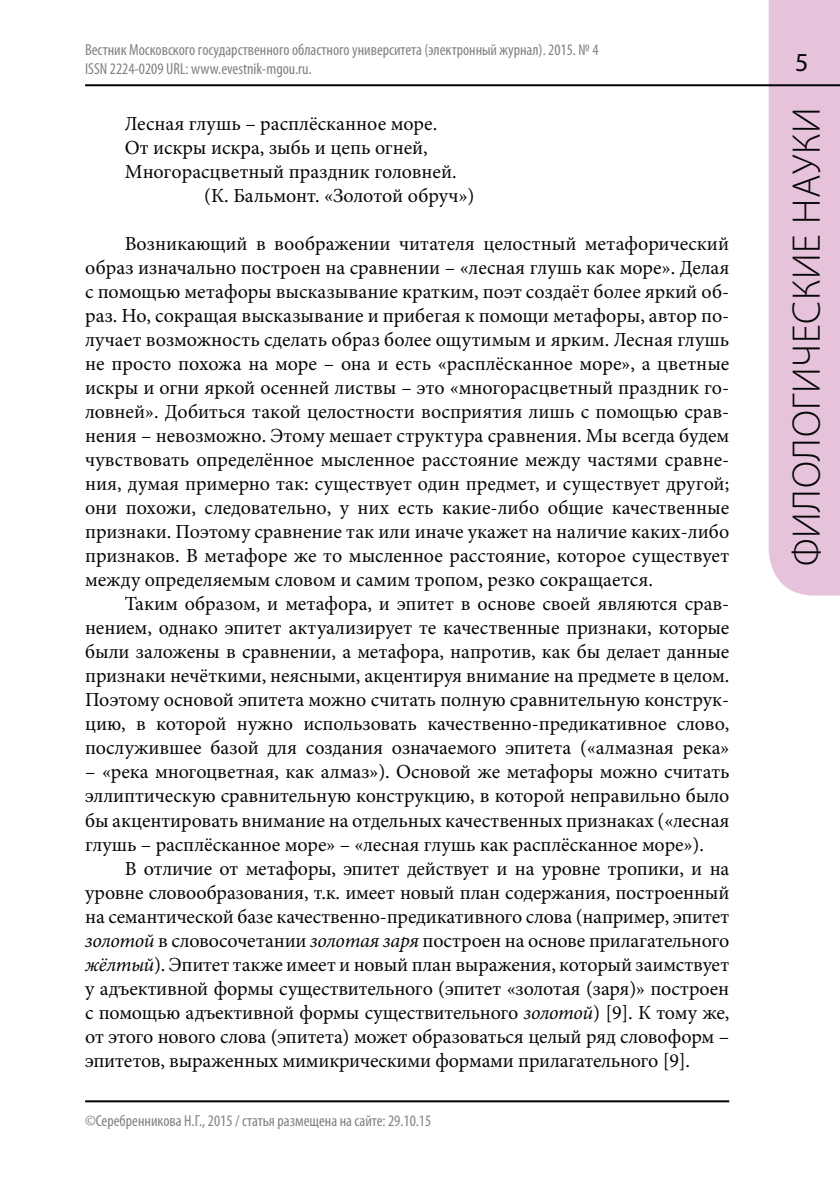
<style>
.page{position:relative;width:840px;height:1191px;background:#fff}
.page>*{position:absolute;margin:0;border:0;box-sizing:border-box;transform-origin:0 0}
.t1{font:300 40px "Myriad Pro";letter-spacing:.02em;color:#040503}
.t2{font:26px "Myriad Pro";color:#040503}
.t3{font:20px/24px "Minion Pro";color:#040503;text-align:justify}
.t4{font:condensed 16px/19.2px "Myriad Pro";color:#808284}
.s1{font-style:italic}
</style>
<div class="page">
<div style="left:768px;top:0;width:71px;height:595px;background:#e6c3db"></div>
<hr style="left:85px;top:84px;width:754px;height:2px;background:#040503">
<hr style="left:85px;top:1100px;width:644px;height:2px;background:#040503">
<p class="t4" style="left:85px;top:41px;width:514px">Вестник Московского государственного областного университета (электронный журнал). 2015. № 4<br>ISSN 2224-0209 URL: www.evestnik-mgou.ru.</p>
<p class="t3" style="left:125px;top:113px;width:314px">Лесная глушь – расплёсканное море.</p>
<p class="t3" style="left:125px;top:137px;width:304px">От искры искра, зыбь и цепь огней,</p>
<p class="t3" style="left:125px;top:161px;width:333px">Многорасцветный праздник головней.</p>
<p class="t3" style="left:204px;top:185px;width:271px">(К. Бальмонт. «Золотой обруч»)</p>
<p class="t3" style="left:85px;top:233px;width:645px;text-indent:40px">Возникающий в воображении читателя целостный метафорический образ изначально построен на сравнении – «лесная глушь как море». Делая с помощью метафоры высказывание кратким, поэт создаёт более яркий об&shy;раз. Но, сокращая высказывание и прибегая к помощи метафоры, автор по&shy;лучает возможность сделать образ более ощутимым и ярким. Лесная глушь не просто похожа на море – она и есть «расплёсканное море», а цветные искры и огни яркой осенней листвы – это «многорасцветный праздник го&shy;ловней». Добиться такой целостности восприятия лишь с помощью срав&shy;нения – невозможно. Этому мешает структура сравнения. Мы всегда будем чувствовать определённое мысленное расстояние между частями сравне&shy;ния, думая примерно так: существует один предмет, и существует другой; они похожи, следовательно, у них есть какие-либо общие качественные признаки. Поэтому сравнение так или иначе укажет на наличие каких-либо признаков. В метафоре же то мысленное расстояние, которое существует между определяемым словом и самим тропом, резко сокращается.</p>
<p class="t3" style="left:85px;top:593px;width:645px;text-indent:40px">Таким образом, и метафора, и эпитет в основе своей являются срав&shy;нением, однако эпитет актуализирует те качественные признаки, которые были заложены в сравнении, а метафора, напротив, как бы делает данные признаки нечёткими, неясными, акцентируя внимание на предмете в целом.<br>Поэтому основой эпитета можно считать полную сравнительную конструк&shy;цию, в которой нужно использовать качественно-предикативное слово, послужившее базой для создания означаемого эпитета («алмазная река»</p>
<p class="t3" style="left:85px;top:761px;width:645px">– «река многоцветная, как алмаз»). Основой же метафоры можно считать эллиптическую сравнительную конструкцию, в которой неправильно было бы акцентировать внимание на отдельных качественных признаках («лесная глушь – расплёсканное море» – «лесная глушь как расплёсканное море»).</p>
<p class="t3" style="left:85px;top:857px;width:645px;text-indent:40px">В отличие от метафоры, эпитет действует и на уровне тропики, и на уровне словообразования, т.к. имеет новый план содержания, построенный на семантической базе качественно-предикативного слова (например, эпитет <span class="s1">золотой</span> в словосочетании <span class="s1">золотая заря</span> построен на основе прилагательного <span class="s1">жёлтый</span>). Эпитет также имеет и новый план выражения, который заимствует у адъективной формы существительного (эпитет «золотая (заря)» построен с помощью адъективной формы существительного <span class="s1">золотой</span>) [9]. К тому же, от этого нового слова (эпитета) может образоваться целый ряд словоформ – эпитетов, выраженных мимикрическими формами прилагательного [9].</p>
<p class="t4" style="left:85px;top:1113px;width:347px">©Серебренникова Н.Г., 2015 / статья размещена на сайте: 29.10.15</p>
<h2 class="t2" style="left:794px;top:53px;width:15px">5</h2>
<h1 class="t1" style="left:790px;top:566px;width:460px;rotate:-90deg">ФИЛОЛОГИЧЕСКИЕ НАУКИ</h1>
</div>
